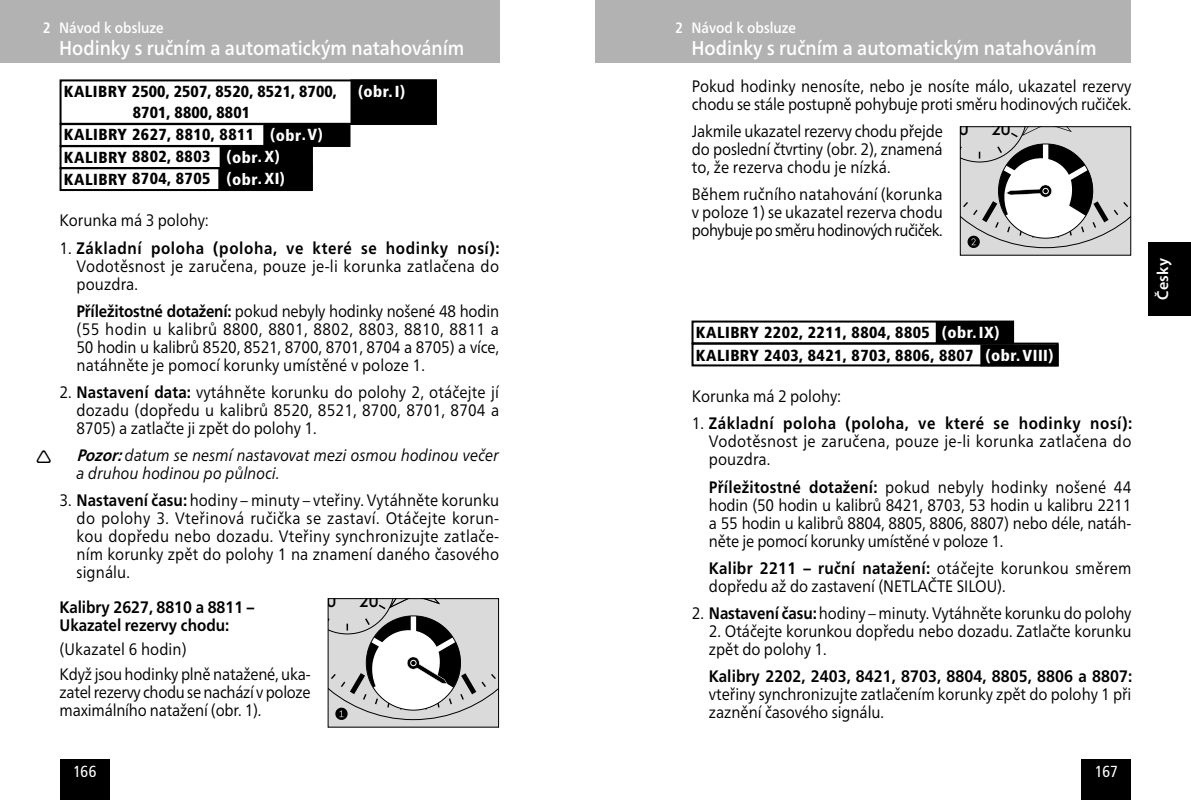
<style>
.page{position:relative;width:1191px;height:800px;background:#fff}
.page>*{position:absolute;margin:0;border:0;box-sizing:border-box;transform-origin:0 0}
.t1{font:500 20px "Frutiger Neue LTCYR";color:#fff;scale:.9 1}
.t2{font:700 17.4px "OMEGACTGOLD";color:#000}
.t3{font:16.6px/18px "Frutiger Neue LTCYR";letter-spacing:-.005em;color:#000;text-align:justify;scale:.9 1}
.t4{font:700 16.6px/18px "Frutiger Neue LTCYR";color:#000;scale:.9 1}
.t5{font:italic 16.6px/18px "Frutiger Neue LTCYR";letter-spacing:.005em;color:#000;scale:.9 1}
.t6{font:900 condensed 16px/22px "Frutiger LT Std";letter-spacing:.03em;color:#000}
.t7{font:900 condensed 16px "Frutiger LT Std";letter-spacing:.01em;color:#000}
.t8{font:900 condensed 16px "Frutiger LT Std";color:#fff}
.t9{font:condensed 16px "Frutiger LT Std";letter-spacing:-.01em;color:#fff}
.t10{font:600 16px "Myriad Pro";color:#fff}
.t11{font:500 15px "Frutiger Neue LTCYR";color:#fff;scale:.9 1}
.s1{font-family:"Frutiger LT Std";font-weight:700;font-stretch:condensed}
.s2{color:#fff}
.s3{font-weight:700}
</style>
<div class="page">
<div style="left:1081px;top:759px;width:50px;height:40px;background:#000"></div>
<div style="left:60px;top:759px;width:50px;height:40px;background:#000"></div>
<div style="left:1148px;top:242px;width:43px;height:74px;background:#000"></div>
<div style="left:0;top:0;width:499px;height:62px;background:#b3b2b2"></div>
<div style="left:221px;top:147px;width:91px;height:21px;background:#000"></div>
<div style="left:220px;top:146px;width:93px;height:23px;border:2px solid #000"></div>
<div style="left:60px;top:145px;width:253px;height:24px;border:2px solid #000"></div>
<div style="left:264px;top:124px;width:85px;height:22px;background:#000"></div>
<div style="left:263px;top:123px;width:87px;height:24px;border:2px solid #000"></div>
<div style="left:219px;top:168px;width:93px;height:22px;background:#000"></div>
<div style="left:218px;top:167px;width:95px;height:24px;border:2px solid #000"></div>
<div style="left:60px;top:123px;width:290px;height:24px;border:2px solid #000"></div>
<div style="left:60px;top:167px;width:253px;height:24px;border:2px solid #000"></div>
<div style="left:351px;top:80px;width:85px;height:44px;background:#000"></div>
<div style="left:350px;top:79px;width:87px;height:46px;border:2px solid #000"></div>
<div style="left:60px;top:79px;width:377px;height:46px;border:2px solid #000"></div>
<div style="left:595px;top:0;width:536px;height:62px;background:#b3b2b2"></div>
<div style="left:936px;top:322px;width:77px;height:21px;background:#000"></div>
<div style="left:935px;top:321px;width:79px;height:23px;border:2px solid #000"></div>
<div style="left:981px;top:345px;width:76px;height:20px;background:#000"></div>
<div style="left:691px;top:320px;width:323px;height:24px;border:2px solid #000"></div>
<div style="left:691px;top:342px;width:367px;height:24px;border:2px solid #000"></div>
<svg style="left:330px;top:600px;width:167px;height:125px"></svg>
<div style="left:328px;top:598px;width:171px;height:129px;border:1px solid #000"></div>
<svg style="left:962px;top:128px;width:167px;height:125px"></svg>
<div style="left:960px;top:126px;width:171px;height:129px;border:1px solid #000"></div>
<p class="t11" style="left:43px;top:19px;width:136px"><span class="s1">2</span> Návod k obsluze</p>
<p class="t1" style="left:59px;top:37px;width:451px">Hodinky s ručním a automatickým natahováním</p>
<p class="t7" style="left:64px;top:82px;width:275px">KALIBRY 2500, 2507, 8520, 8521, 8700,</p>
<p class="t8" style="left:358px;top:82px;width:49px">(obr.I)</p>
<p class="t7" style="left:133px;top:102px;width:119px">8701, 8800, 8801</p>
<p class="t6" style="left:64px;top:123px;width:260px">KALIBRY 2627, 8810, 8811 <span class="s2">(obr.V)</span></p>
<p class="t6" style="left:64px;top:167px;width:222px">KALIBRY 8704, 8705 <span class="s2">(obr.XI)</span></p>
<p class="t6" style="left:64px;top:145px;width:217px">KALIBRY 8802, 8803 <span class="s2">(obr.X)</span></p>
<p class="t3" style="left:60px;top:211px;width:167px">Korunka má 3 polohy:</p>
<p class="t3" style="left:77px;top:238px;width:472px;text-indent:-17px">1. <span class="s3">Základní poloha (poloha, ve které se hodinky nosí):<br></span>Vodotěsnost je zaručena, pouze je-li korunka zatlačena do pouzdra.</p>
<p class="t3" style="left:77px;top:301px;width:471px"><span class="s3">Příležitostné dotažení:</span> pokud nebyly hodinky nošené 48 hodin (55 hodin u kalibrů 8800, 8801, 8802, 8803, 8810, 8811 a 50 hodin u kalibrů 8520, 8521, 8700, 8701, 8704 a 8705) a více, natáhněte je pomocí korunky umístěné v poloze 1.</p>
<p class="t3" style="left:77px;top:383px;width:471px;text-indent:-17px">2. <span class="s3">Nastavení data:</span> vytáhněte korunku do polohy 2, otáčejte jí dozadu (dopředu u kalibrů 8520, 8521, 8700, 8701, 8704 a 8705) a zatlačte ji zpět do polohy 1.</p>
<p class="t5" style="left:77px;top:446px;width:471px"><span class="s3">Pozor:</span>datum se nesmí nastavovat mezi osmou hodinou večer a druhou hodinou po půlnoci.</p>
<p class="t3" style="left:77px;top:491px;width:471px;text-indent:-17px">3. <span class="s3">Nastavení času:</span> hodiny – minuty – vteřiny. Vytáhněte korunku do polohy 3. Vteřinová ručička se zastaví. Otáčejte korun&shy;kou dopředu nebo dozadu. Vteřiny synchronizujte zatlače&shy;ním korunky zpět do polohy 1 na znamení daného časového signálu.</p>
<p class="t4" style="left:60px;top:598px;width:218px">Kalibry 2627, 8810 a 8811 –<br>Ukazatel rezervy chodu:</p>
<p class="t3" style="left:60px;top:636px;width:280px;line-height:24.8px">(Ukazatel 6 hodin)<br>Když jsou hodinky plně natažené, uka-</p>
<p class="t3" style="left:60px;top:682px;width:280px">zatel rezervy chodu se nachází v poloze maximálního natažení (obr. 1).</p>
<p class="t2" style="left:327px;top:589px;width:11px">0</p>
<p class="t2" style="left:359px;top:589px;width:21px">20</p>
<p class="t11" style="left:675px;top:19px;width:136px"><span class="s1">2</span> Návod k obsluze</p>
<p class="t1" style="left:691px;top:37px;width:451px">Hodinky s ručním a automatickým natahováním</p>
<p class="t3" style="left:692px;top:77px;width:490px">Pokud hodinky nenosíte, nebo je nosíte málo, ukazatel rezervy chodu se stále postupně pohybuje proti směru hodinových ručiček.</p>
<p class="t3" style="left:692px;top:122px;width:280px">Jakmile ukazatel rezervy chodu přejde do poslední čtvrtiny (obr. 2), znamená to, že rezerva chodu je nízká.</p>
<p class="t3" style="left:692px;top:185px;width:280px">Během ručního natahování (korunka v poloze 1) se ukazatel rezerva chodu pohybuje po směru hodinových ručiček.</p>
<p class="t2" style="left:958px;top:118px;width:11px">0</p>
<p class="t2" style="left:991px;top:118px;width:21px">20</p>
<p class="t6" style="left:696px;top:322px;width:359px">KALIBRY 2202, 2211, 8804, 8805 <span class="s2">(obr.IX)<br></span>KALIBRY 2403, 8421, 8703, 8806, 8807 <span class="s2">(obr.VIII)</span></p>
<p class="t3" style="left:692px;top:387px;width:167px">Korunka má 2 polohy:</p>
<p class="t3" style="left:709px;top:414px;width:472px;text-indent:-17px">1. <span class="s3">Základní poloha (poloha, ve které se hodinky nosí):<br></span>Vodotěsnost je zaručena, pouze je-li korunka zatlačena do pouzdra.</p>
<p class="t3" style="left:709px;top:477px;width:471px"><span class="s3">Příležitostné dotažení:</span> pokud nebyly hodinky nošené 44 hodin (50 hodin u kalibrů 8421, 8703, 53 hodin u kalibru 2211 a 55 hodin u kalibrů 8804, 8805, 8806, 8807) nebo déle, natáh&shy;něte je pomocí korunky umístěné v poloze 1.</p>
<p class="t3" style="left:709px;top:558px;width:471px"><span class="s3">Kalibr 2211 – ruční natažení:</span> otáčejte korunkou směrem dopředu až do zastavení (NETLAČTE SILOU).</p>
<p class="t3" style="left:692px;top:603px;width:490px">2. <span class="s3">Nastavení času:</span> hodiny – minuty. Vytáhněte korunku do polohy</p>
<p class="t3" style="left:709px;top:621px;width:471px">2. Otáčejte korunkou dopředu nebo dozadu. Zatlačte korunku zpět do polohy 1.</p>
<p class="t4" style="left:709px;top:667px;width:472px">Kalibry 2202, 2403, 8421, 8703, 8804, 8805, 8806 a 8807:</p>
<p class="t3" style="left:709px;top:684px;width:471px">vteřiny synchronizujte zatlačením korunky zpět do polohy 1 při zaznění časového signálu.</p>
<p class="t9" style="left:73px;top:762px;width:25px">166</p>
<p class="t9" style="left:1095px;top:762px;width:24px">167</p>
<p class="t10" style="left:1152px;top:299px;width:43px;rotate:-90deg">Česky</p>
</div>
